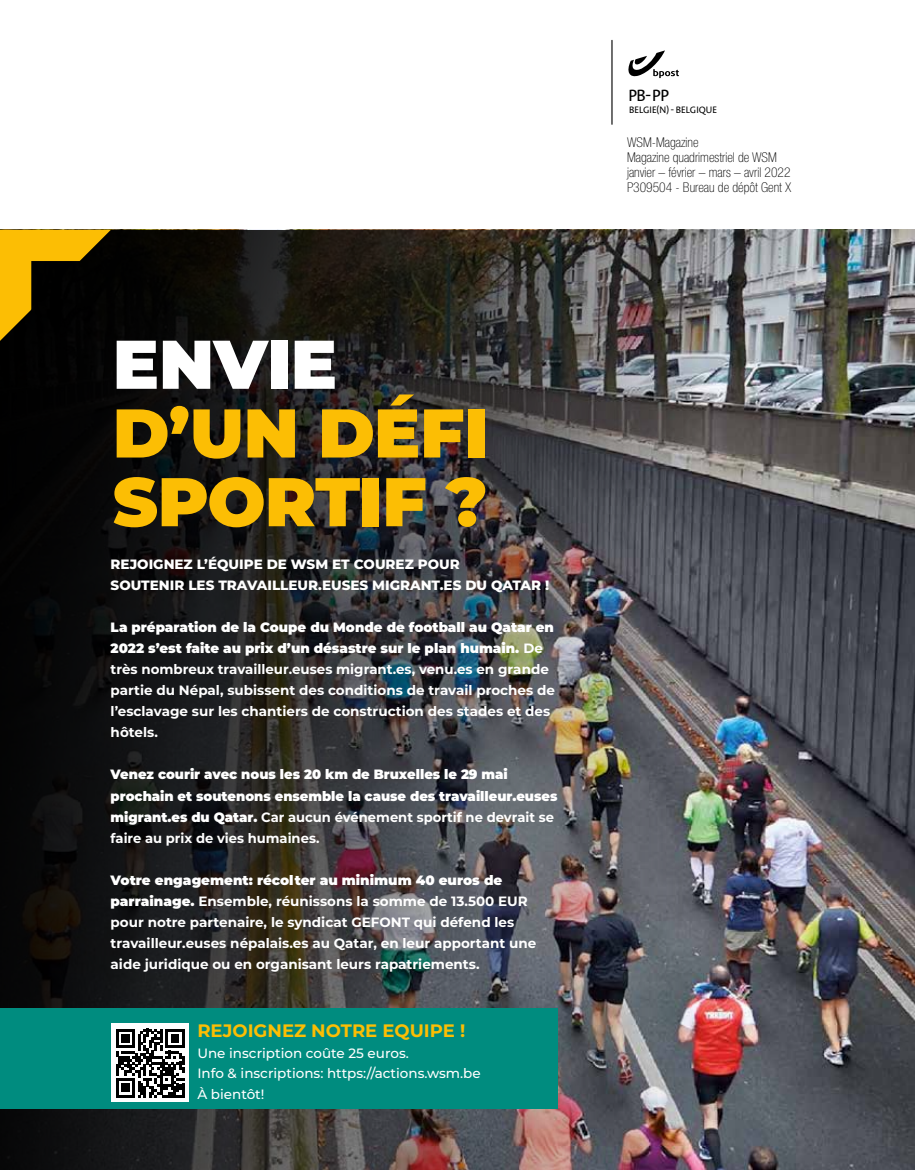
<style>
.page{position:relative;width:915px;height:1170px;background:#fff}
.page>*{position:absolute;margin:0;border:0;box-sizing:border-box;transform-origin:0 0}
.t1{font:900 68.7px/68.7px "Montserrat";letter-spacing:-.01em;color:#fcbe04}
.t2{font:900 68.7px "Montserrat";letter-spacing:-.005em;color:#fff}
.t3{font:700 18px "Montserrat";color:#fcbe04}
.t4{font:16.5px "Aroma No 2 LT Com";color:#000}
.t5{font:700 13.5px/21px "Montserrat";color:#fff}
.t6{font:900 13.5px/21px "Montserrat";color:#fff}
.t7{font:100 condensed 13.5px/15px "Helvetica Neue LT Std";color:#000}
.t8{font:800 13.5px/21px "Montserrat";color:#fff}
.t9{font:500 13.5px/20.5px "Montserrat";color:#fff}
.t10{font:9.3px "Aroma No 2 LT Com";letter-spacing:.01em;color:#000}
.s1{font-weight:900}
.s2{font-weight:700}
</style>
<div class="page">
<img style="left:0;top:230px;width:914px;height:939px">
<div style="left:0;top:1008px;width:557px;height:100px;background:#008c7f"></div>
<div style="left:111px;top:1023px;width:78px;height:78px;background:#fff"></div>
<svg style="left:116px;top:1028px;width:68px;height:69px"></svg>
<svg style="left:0;top:230px;width:111px;height:111px"></svg>
<div style="left:0;top:230px;width:9px;height:83px;background:#fcbe04"></div>
<svg style="left:628px;top:50px;width:50px;height:28px"></svg>
<hr style="left:611px;top:40px;width:1px;height:84px;background:#000">
<h1 class="t2" style="left:113px;top:313px;width:226px">ENVIE</h1>
<h1 class="t1" style="left:113px;top:394px;width:377px">D’UN DÉFI<br>SPORTIF ?</h1>
<p class="t8" style="left:111px;top:553px;width:440px">REJOIGNEZ L’ÉQUIPE DE WSM ET COUREZ POUR<br>SOUTENIR LES TRAVAILLEUR.EUSES MIGRANT.ES DU QATAR !</p>
<p class="t5" style="left:111px;top:616px;width:445px"><span class="s1">La préparation de la Coupe du Monde de football au Qatar en 2022 s’est faite au prix d’un désastre sur le plan humain.</span> De très nombreux travailleur.euses migrant.es, venu.es en grande partie du Népal, subissent des conditions de travail proches de l’esclavage sur les chantiers de construction des stades et des hôtels.</p>
<p class="t6" style="left:111px;top:763px;width:448px">Venez courir avec nous les 20 km de Bruxelles le 29 mai prochain et soutenons ensemble la cause des travailleur.euses migrant.es du Qatar. <span class="s2">Car aucun événement sportif ne devrait se faire au prix de vies humaines.</span></p>
<p class="t5" style="left:111px;top:868px;width:427px"><span class="s1">Votre engagement: récolter au minimum 40 euros de parrainage.</span> Ensemble, réunissons la somme de 13.500 EUR pour notre partenaire, le syndicat GEFONT qui défend les travailleur.euses népalais.es au Qatar, en leur apportant une aide juridique ou en organisant leurs rapatriements.</p>
<h2 class="t3" style="left:197px;top:1017px;width:269px">REJOIGNEZ NOTRE EQUIPE !</h2>
<p class="t9" style="left:197px;top:1042px;width:285px">Une inscription coûte 25 euros.<br>Info &amp; inscriptions: https://actions.wsm.be<br>À bientôt!</p>
<p class="t4" style="left:628px;top:85px;width:42px">PB- PP</p>
<p class="t10" style="left:629px;top:104px;width:90px">BELGIE(N) - BELGIQUE</p>
<p class="t7" style="left:626px;top:135px;width:166px">WSM-Magazine<br>Magazine quadrimestriel de WSM janvier – février – mars – avril 2022<br>P309504 - Bureau de dépôt Gent X</p>
</div>
